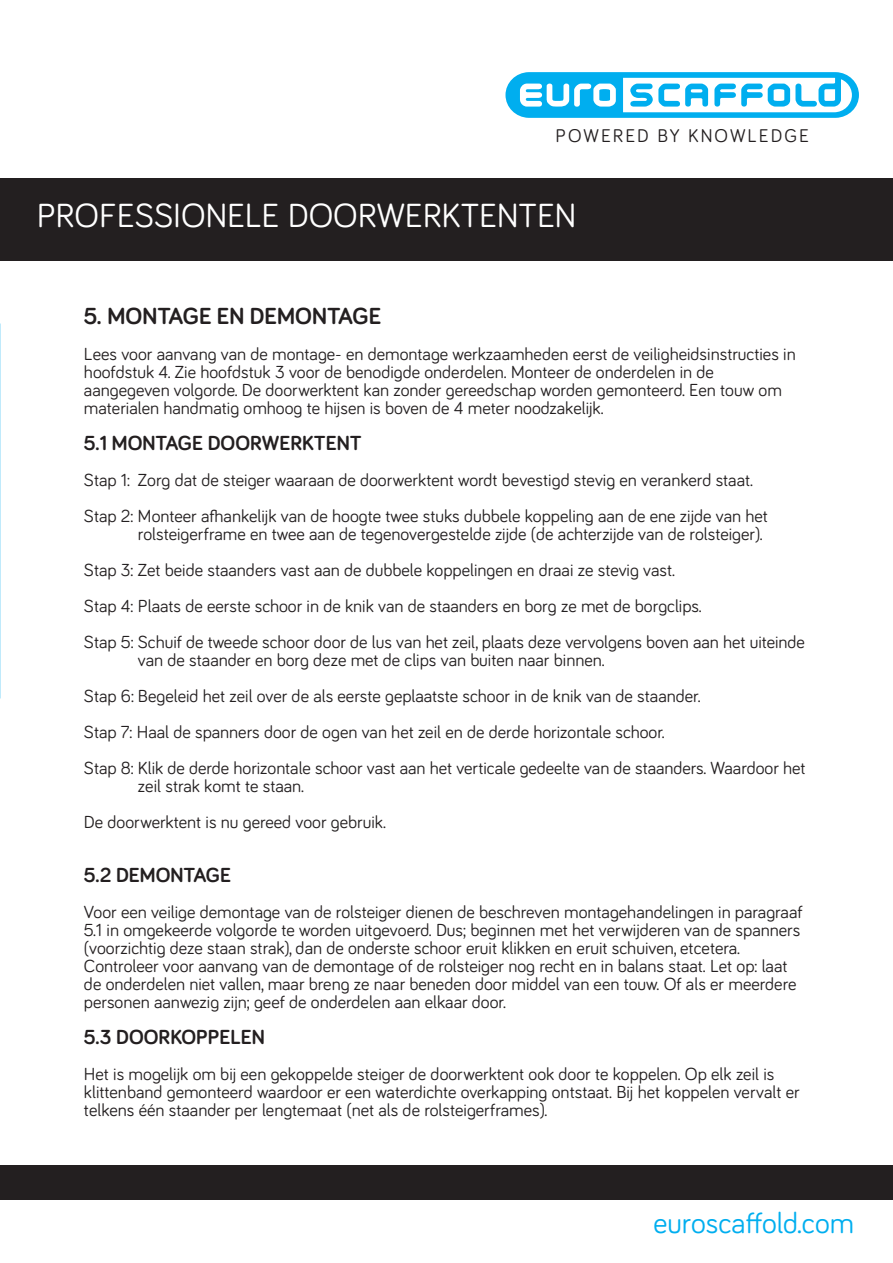
<style>
.page{position:relative;width:893px;height:1263px;background:#fff}
.page>*{position:absolute;margin:0;border:0;box-sizing:border-box;transform-origin:0 0}
.t1{font:34.5px "Bariol";color:#fff}
.t2{font:30px "Bariol";color:#00aeef}
.t3{font:700 24px "Bariol";color:#231f20}
.t4{font:700 21px "Bariol";color:#231f20}
.t5{font:18.9px "Bariol";letter-spacing:.11em;color:#231f20}
.t6{font:18px/18px "Bariol";color:#231f20}
</style>
<div class="page">
<div style="left:0;top:178px;width:893px;height:86px;background:#231f20"></div>
<div style="left:0;top:261px;width:893px;height:5px;background:#fff"></div>
<div style="left:0;top:1165px;width:893px;height:35px;background:#231f20"></div>
<svg style="left:505px;top:72px;width:354px;height:46px"></svg>
<p class="t5" style="left:556px;top:123px;width:255px">POWERED BY KNOWLEDGE</p>
<h1 class="t1" style="left:37px;top:192px;width:541px">PROFESSIONELE DOORWERKTENTEN</h1>
<h3 class="t3" style="left:84px;top:299px;width:299px">5. MONTAGE EN DEMONTAGE</h3>
<p class="t6" style="left:84px;top:344px;width:713px">Lees voor aanvang van de montage- en demontage werkzaamheden eerst de veiligheidsinstructies in hoofdstuk 4. Zie hoofdstuk 3 voor de benodigde onderdelen. Monteer de onderdelen in de aangegeven volgorde. De doorwerktent kan zonder gereedschap worden gemonteerd. Een touw om materialen handmatig omhoog te hijsen is boven de 4 meter noodzakelijk.</p>
<p class="t4" style="left:84px;top:428px;width:279px">5.1 MONTAGE DOORWERKTENT</p>
<p class="t6" style="left:84px;top:461px;width:685px;line-height:36px">Stap 1: Zorg dat de steiger waaraan de doorwerktent wordt bevestigd stevig en verankerd staat.<br>Stap 2: Monteer afhankelijk van de hoogte twee stuks dubbele koppeling aan de ene zijde van het</p>
<p class="t6" style="left:84px;top:515px;width:722px;line-height:36px;text-indent:54px">rolsteigerframe en twee aan de tegenovergestelde zijde (de achterzijde van de rolsteiger).<br>Stap 3: Zet beide staanders vast aan de dubbele koppelingen en draai ze stevig vast.<br>Stap 4: Plaats de eerste schoor in de knik van de staanders en borg ze met de borgclips.<br>Stap 5: Schuif de tweede schoor door de lus van het zeil, plaats deze vervolgens boven aan het uiteinde</p>
<p class="t6" style="left:84px;top:641px;width:723px;line-height:36px;text-indent:54px">van de staander en borg deze met de clips van buiten naar binnen.<br>Stap 6: Begeleid het zeil over de als eerste geplaatste schoor in de knik van de staander.<br>Stap 7: Haal de spanners door de ogen van het zeil en de derde horizontale schoor.<br>Stap 8: Klik de derde horizontale schoor vast aan het verticale gedeelte van de staanders. Waardoor het</p>
<p class="t6" style="left:84px;top:767px;width:303px;line-height:36px;text-indent:54px">zeil strak komt te staan.<br>De doorwerktent is nu gereed voor gebruik.</p>
<p class="t4" style="left:84px;top:860px;width:149px">5.2 DEMONTAGE</p>
<p class="t6" style="left:84px;top:902px;width:720px">Voor een veilige demontage van de rolsteiger dienen de beschreven montagehandelingen in paragraaf 5.1 in omgekeerde volgorde te worden uitgevoerd. Dus; beginnen met het verwijderen van de spanners (voorzichtig deze staan strak), dan de onderste schoor eruit klikken en eruit schuiven, etcetera.<br>Controleer voor aanvang van de demontage of de rolsteiger nog recht en in balans staat. Let op: laat de onderdelen niet vallen, maar breng ze naar beneden door middel van een touw. Of als er meerdere personen aanwezig zijn; geef de onderdelen aan elkaar door.</p>
<p class="t4" style="left:84px;top:1022px;width:182px">5.3 DOORKOPPELEN</p>
<p class="t6" style="left:84px;top:1064px;width:717px">Het is mogelijk om bij een gekoppelde steiger de doorwerktent ook door te koppelen. Op elk zeil is klittenband gemonteerd waardoor er een waterdichte overkapping ontstaat. Bij het koppelen vervalt er telkens één staander per lengtemaat (net als de rolsteigerframes).</p>
<h2 class="t2" style="left:653px;top:1202px;width:202px">euroscaffold.com</h2>
</div>
